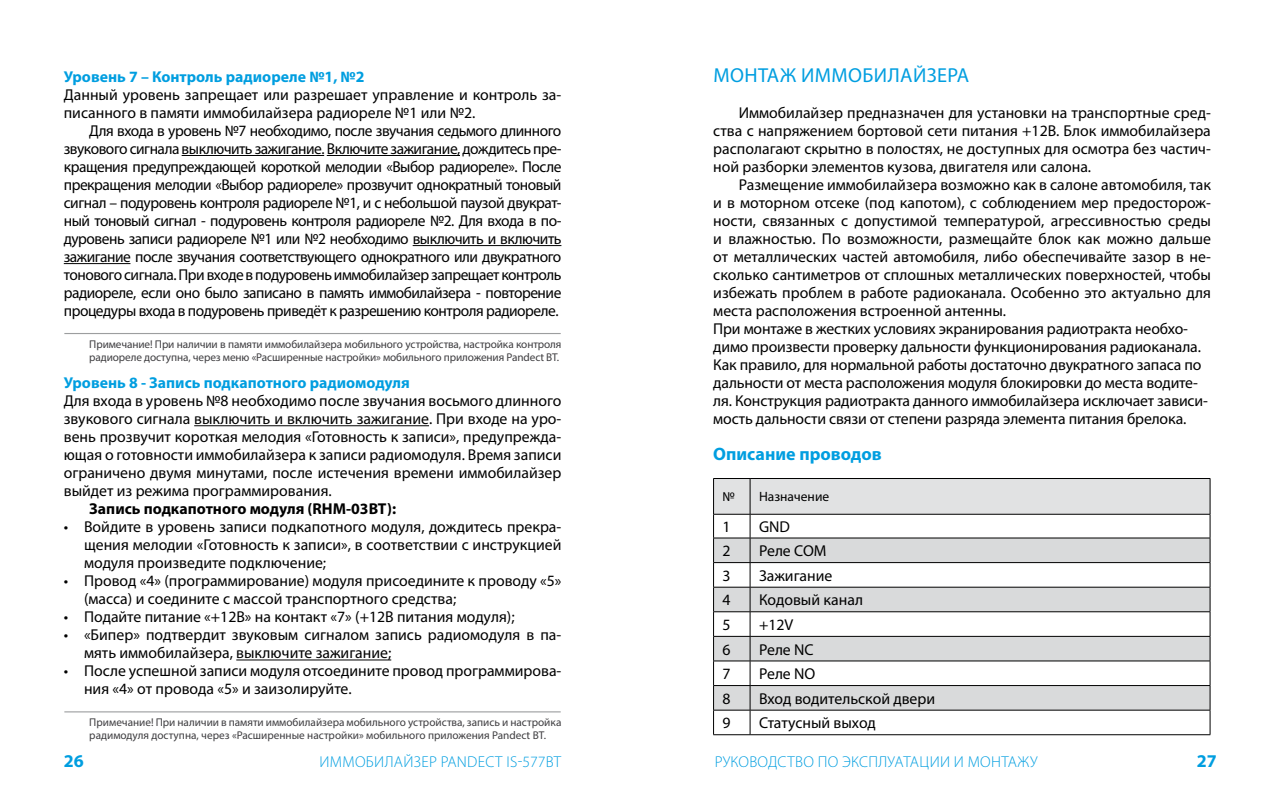
<style>
.page{position:relative;width:1276px;height:798px;background:#fff}
.page>*{position:absolute;margin:0;border:0;box-sizing:border-box;transform-origin:0 0}
.t1{font:20.25px "Myriad Pro";letter-spacing:.02em;color:#009ee0}
.t2{font:700 18px "Myriad Pro";color:#009ee0}
.t3{font:15.75px/18px "Myriad Pro";color:#000}
.t4{font:700 15.75px "Myriad Pro";color:#009ee0}
.t5{font:300 15.75px "Myriad Pro";letter-spacing:.02em;color:#009ee0}
.t6{font:700 15.75px "Myriad Pro";color:#000}
.t7{font:13.5px "Myriad Pro";color:#000}
.t8{font:11.25px/13.5px "Myriad Pro";letter-spacing:-.005em;color:#3e3d40}
</style>
<div class="page">
<hr style="left:182px;top:155px;width:142px;height:1px;background:#000">
<hr style="left:327px;top:155px;width:133px;height:1px;background:#000">
<hr style="left:413px;top:245px;width:148px;height:1px;background:#000">
<hr style="left:64px;top:263px;width:66px;height:1px;background:#000">
<hr style="left:194px;top:425px;width:235px;height:1px;background:#000">
<hr style="left:236px;top:659px;width:155px;height:1px;background:#000">
<hr style="left:64px;top:333px;width:497px;height:1px;background:#9c9e9f">
<hr style="left:64px;top:711px;width:497px;height:1px;background:#9c9e9f">
<hr style="left:713px;top:734px;width:37px;height:1px;background:#000">
<hr style="left:750px;top:734px;width:460px;height:1px;background:#000">
<svg style="left:713px;top:478px;width:497px;height:256px"></svg>
<p class="t4" style="left:64px;top:66px;width:302px">Уровень 7 – Контроль радиореле №1, №2</p>
<p class="t3" style="left:64px;top:85px;width:499px">Данный уровень запрещает или разрешает управление и контроль за&shy;писанного в памяти иммобилайзера радиореле №1 или №2.</p>
<p class="t3" style="left:64px;top:121px;width:499px;text-align:justify;text-indent:26px">Для входа в уровень №7 необходимо, после звучания седьмого длинного звукового сигнала выключить зажигание. Включите зажигание, дождитесь пре&shy;кращения предупреждающей короткой мелодии «Выбор радиореле». После прекращения мелодии «Выбор радиореле» прозвучит однократный тоновый сигнал – подуровень контроля радиореле №1, и с небольшой паузой двукрат&shy;ный тоновый сигнал - подуровень контроля радиореле №2. Для входа в по&shy;дуровень записи радиореле №1 или №2 необходимо выключить и включить зажигание после звучания соответствующего однократного или двукратного тонового сигнала. При входе в подуровень иммобилайзер запрещает контроль радиореле, если оно было записано в память иммобилайзера - повторение процедуры входа в подуровень приведёт к разрешению контроля радиореле.</p>
<p class="t8" style="left:89px;top:337px;width:473px">Примечание! При наличии в памяти иммобилайзера мобильного устройства, настройка контроля радиореле доступна, через меню «Расширенные настройки» мобильного приложения Pandect BT.</p>
<p class="t4" style="left:64px;top:372px;width:348px">Уровень 8 - Запись подкапотного радиомодуля</p>
<p class="t3" style="left:64px;top:391px;width:499px;text-align:justify">Для входа в уровень №8 необходимо после звучания восьмого длинного звукового сигнала выключить и включить зажигание. При входе на уро&shy;вень прозвучит короткая мелодия «Готовность к записи», предупрежда&shy;ющая о готовности иммобилайзера к записи радиомодуля. Время записи ограничено двумя минутами, после истечения времени иммобилайзер выйдет из режима программирования.</p>
<p class="t6" style="left:89px;top:498px;width:308px">Запись подкапотного модуля (RHM-03BT):</p>
<p class="t3" style="left:84px;top:517px;width:479px;text-align:justify;text-indent:-20px">• Войдите в уровень записи подкапотного модуля, дождитесь прекра&shy;щения мелодии «Готовность к записи», в соответствии с инструкцией модуля произведите подключение;</p>
<p class="t3" style="left:84px;top:571px;width:479px;text-indent:-20px">• Провод «4» (программирование) модуля присоедините к проводу «5» (масса) и соедините с массой транспортного средства;</p>
<p class="t3" style="left:64px;top:607px;width:452px">• Подайте питание «+12B» на контакт «7» (+12В питания модуля);</p>
<p class="t3" style="left:84px;top:625px;width:479px;text-indent:-20px">• «Бипер» подтвердит звуковым сигналом запись радиомодуля в па&shy;мять иммобилайзера, выключите зажигание;</p>
<p class="t3" style="left:84px;top:661px;width:479px;text-indent:-20px">• После успешной записи модуля отсоедините провод программирова&shy;ния «4» от провода «5» и заизолируйте.</p>
<p class="t8" style="left:89px;top:715px;width:473px">Примечание! При наличии в памяти иммобилайзера мобильного устройства, запись и настройка радимодуля доступна, через «Расширенные настройки» мобильного приложения Pandect BT.</p>
<p class="t1" style="left:713px;top:63px;width:257px">МОНТАЖ ИММОБИЛАЙЗЕРА</p>
<p class="t3" style="left:713px;top:103px;width:499px;text-align:justify;text-indent:26px">Иммобилайзер предназначен для установки на транспортные сред&shy;ства c напряжением бортовой сети питания +12B. Блок иммобилайзера располагают скрытно в полостях, не доступных для осмотра без частич&shy;ной разборки элементов кузова, двигателя или салона.</p>
<p class="t3" style="left:713px;top:175px;width:499px;text-indent:26px">Размещение иммобилайзера возможно как в салоне автомобиля, так и в моторном отсеке (под капотом), с соблюдением мер предосторож&shy;ности, связанных с допустимой температурой, агрессивностью среды и влажностью. По возможности, размещайте блок как можно дальше от металлических частей автомобиля, либо обеспечивайте зазор в не&shy;сколько сантиметров от сплошных металлических поверхностей, чтобы избежать проблем в работе радиоканала. Особенно это актуально для места расположения встроенной антенны.<br>При монтаже в жестких условиях экранирования радиотракта необхо&shy;димо произвести проверку дальности функционирования радиоканала.<br>Как правило, для нормальной работы достаточно двукратного запаса по дальности от места расположения модуля блокировки до места водите&shy;ля. Конструкция радиотракта данного иммобилайзера исключает зависи&shy;мость дальности связи от степени разряда элемента питания брелока.</p>
<p class="t2" style="left:713px;top:442px;width:170px">Описание проводов</p>
<p class="t7" style="left:722px;top:488px;width:14px">№</p>
<p class="t7" style="left:759px;top:488px;width:72px">Назначение</p>
<p class="t3" style="left:722px;top:517px;width:10px">1</p>
<p class="t3" style="left:759px;top:517px;width:33px">GND</p>
<p class="t3" style="left:722px;top:541px;width:10px">2</p>
<p class="t3" style="left:759px;top:541px;width:69px">Реле COM</p>
<p class="t3" style="left:722px;top:566px;width:10px">3</p>
<p class="t3" style="left:759px;top:566px;width:75px">Зажигание</p>
<p class="t3" style="left:722px;top:590px;width:10px">4</p>
<p class="t3" style="left:759px;top:590px;width:105px">Кодовый канал</p>
<p class="t3" style="left:722px;top:615px;width:10px">5</p>
<p class="t3" style="left:759px;top:615px;width:36px">+12V</p>
<p class="t3" style="left:722px;top:639px;width:10px">6</p>
<p class="t3" style="left:759px;top:639px;width:56px">Реле NC</p>
<p class="t3" style="left:722px;top:664px;width:10px">7</p>
<p class="t3" style="left:759px;top:664px;width:58px">Реле NO</p>
<p class="t3" style="left:722px;top:689px;width:10px">8</p>
<p class="t3" style="left:759px;top:689px;width:178px">Вход водительской двери</p>
<p class="t3" style="left:722px;top:713px;width:10px">9</p>
<p class="t3" style="left:759px;top:713px;width:118px">Статусный выход</p>
<p class="t2" style="left:64px;top:748px;width:21px">26</p>
<p class="t5" style="left:319px;top:751px;width:243px">ИММОБИЛАЙЗЕР PANDECT IS-577BT</p>
<p class="t5" style="left:714px;top:751px;width:324px">РУКОВОДСТВО ПО ЭКСПЛУАТАЦИИ И МОНТАЖУ</p>
<p class="t2" style="left:1197px;top:748px;width:21px">27</p>
</div>
